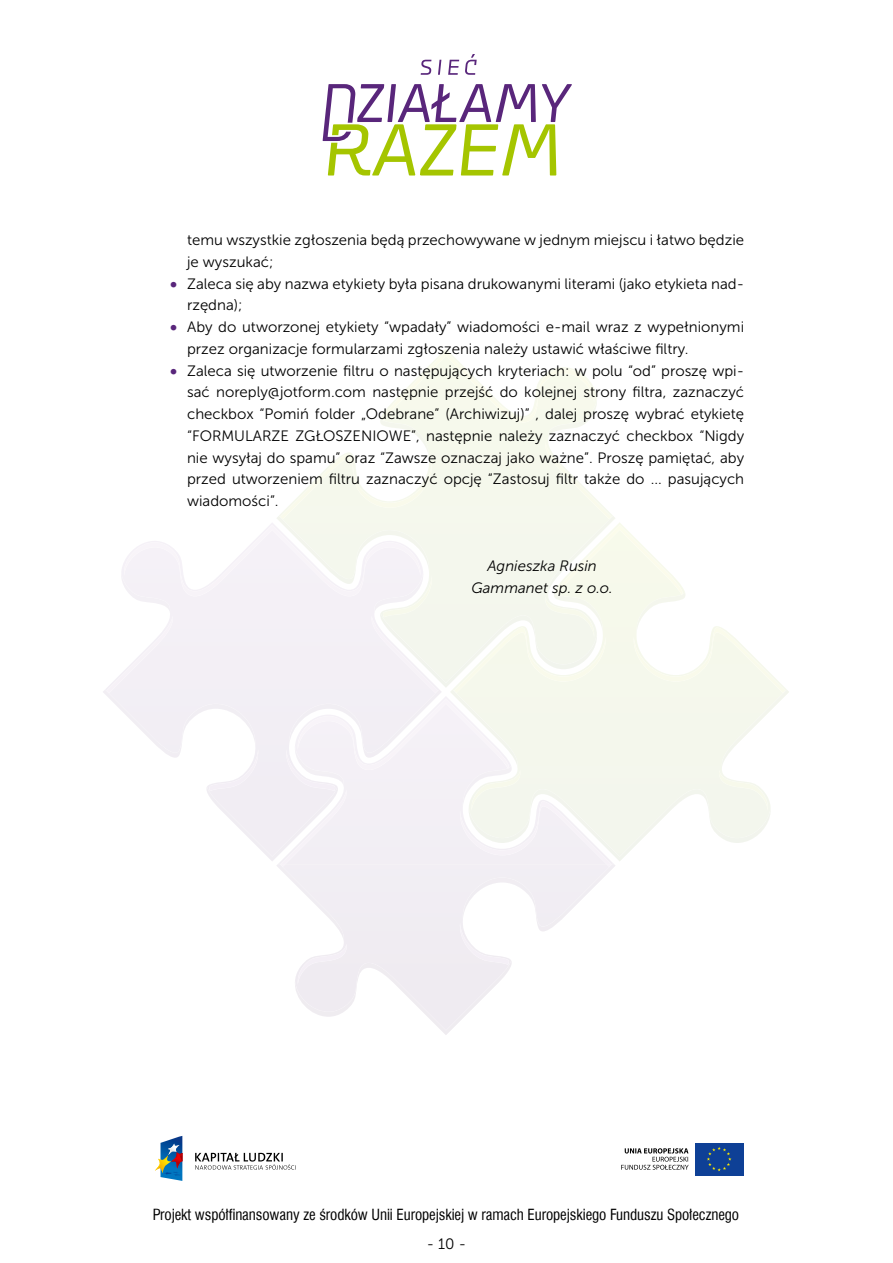
<style>
.page{position:relative;width:893px;height:1263px;background:#fff}
.page>*{position:absolute;margin:0;border:0;box-sizing:border-box;transform-origin:0 0}
.t1{font:15px/21.8px "Museo Sans 300";color:#000}
.t2{font:15px "Swis 721 Cn EU";letter-spacing:-.005em;color:#000}
.t3{font:italic 15px/21.8px "Museo Sans 300";color:#000;text-align:center}
.s1{font-family:"Museo Sans 900";color:#59267b}
</style>
<div class="page">
<svg style="left:280px;top:351px;width:332px;height:165px"></svg>
<svg style="left:548px;top:398px;width:49px;height:41px"></svg>
<svg style="left:380px;top:418px;width:49px;height:41px"></svg>
<svg style="left:103px;top:516px;width:686px;height:348px"></svg>
<svg style="left:195px;top:1153px;width:101px;height:17px"></svg>
<svg style="left:155px;top:1136px;width:27px;height:45px"></svg>
<div style="left:695px;top:1143px;width:49px;height:32px;background:#0e4096"></div>
<svg style="left:707px;top:1147px;width:24px;height:24px"></svg>
<svg style="left:621px;top:1148px;width:68px;height:22px"></svg>
<svg style="left:323px;top:84px;width:249px;height:91px"></svg>
<svg style="left:421px;top:60px;width:10px;height:15px"></svg>
<svg style="left:438px;top:60px;width:3px;height:15px"></svg>
<svg style="left:448px;top:60px;width:11px;height:15px"></svg>
<svg style="left:465px;top:54px;width:12px;height:21px"></svg>
<p class="t1" style="left:187px;top:229px;width:558px">temu wszystkie zgłoszenia będą przechowywane w jednym miejscu i łatwo będzie je wyszukać;</p>
<p class="t1" style="left:187px;top:273px;width:558px;text-indent:-17px"><span class="s1">•</span> Zaleca się aby nazwa etykiety była pisana drukowanymi literami (jako etykieta nad&shy;rzędna);</p>
<p class="t1" style="left:187px;top:316px;width:559px;text-indent:-17px"><span class="s1">•</span> Aby do utworzonej etykiety “wpadały” wiadomości e-mail wraz z wypełnionymi przez organizacje formularzami zgłoszenia należy ustawić właściwe filtry.</p>
<p class="t1" style="left:187px;top:360px;width:559px;text-align:justify;text-indent:-17px"><span class="s1">•</span> Zaleca się utworzenie filtru o następujących kryteriach: w polu “od” proszę wpi&shy;sać noreply@jotform.com następnie przejść do kolejnej strony filtra, zaznaczyć checkbox “Pomiń folder „Odebrane” (Archiwizuj)” , dalej proszę wybrać etykietę “FORMULARZE ZGŁOSZENIOWE”, następnie należy zaznaczyć checkbox “Nigdy nie wysyłaj do spamu” oraz “Zawsze oznaczaj jako ważne”. Proszę pamiętać, aby przed utworzeniem filtru zaznaczyć opcję “Zastosuj filtr także do ... pasujących wiadomości”.</p>
<p class="t3" style="left:471px;top:555px;width:143px">Agnieszka Rusin<br>Gammanet sp. z o.o.</p>
<p class="t2" style="left:153px;top:1204px;width:588px">Projekt współfinansowany ze środków Unii Europejskiej w ramach Europejskiego Funduszu Społecznego</p>
<p class="t1" style="left:427px;top:1233px;width:41px">- 10 -</p>
</div>
